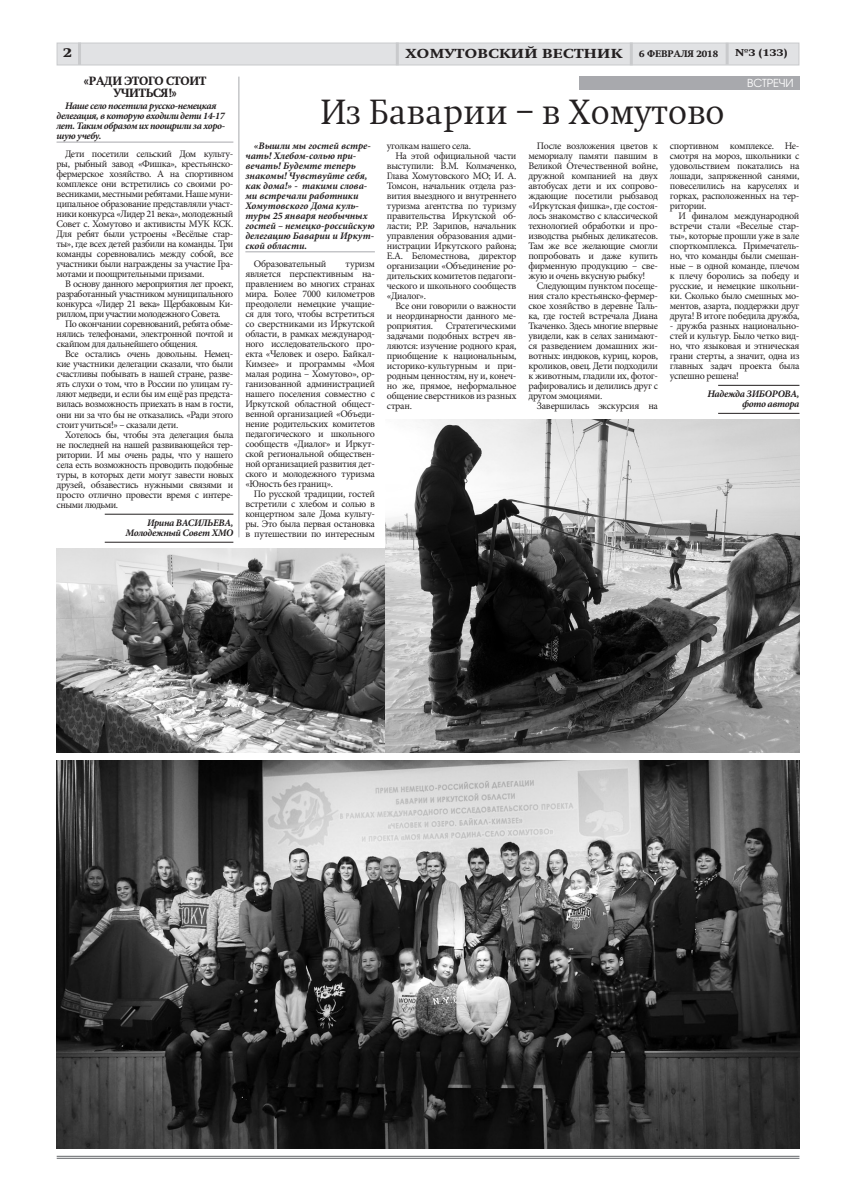
<style>
.page{position:relative;width:842px;height:1191px;background:#fff}
.page>*{position:absolute;margin:0;border:0;box-sizing:border-box;transform-origin:0 0}
.t1{font:36.5px "Komersant Serif";color:#231f20;scale:.96 1}
.t2{font:700 13.6px "Komersant Serif";letter-spacing:.02em;color:#231f20;scale:1.19 1}
.t3{font:700 12.5px/12px "Komersant Serif";letter-spacing:-.02em;color:#231f20;text-align:center;scale:.96 1}
.t4{font:11px "Avant Garde";letter-spacing:-.01em;color:#fff}
.t5{font:700 10.5px "Komersant Serif";color:#231f20;scale:1.19 1}
.t6{font:10px/10px "Minion Pro";letter-spacing:-.03em;color:#231f20;text-align:justify}
.t7{font:italic 700 10px/10px "Minion Pro";letter-spacing:-.01em;color:#231f20}
.t8{font:italic 700 10px/10px "Minion Pro";letter-spacing:-.04em;color:#231f20}
.t9{font:italic 700 10px/10px "Minion Pro";letter-spacing:-.03em;color:#231f20;text-align:right}
.s1{font-size:10px}
</style>
<div class="page">
<div style="left:57px;top:43px;width:742px;height:22px;background:#e1e2e4;border:1px solid #c9cacc"></div>
<hr style="left:726px;top:43px;width:3px;height:21px;background:#c9cacc">
<hr style="left:630px;top:43px;width:3px;height:22px;background:#c9cacc">
<hr style="left:396px;top:43px;width:3px;height:22px;background:#c9cacc">
<hr style="left:78px;top:43px;width:3px;height:22px;background:#c9cacc">
<hr style="left:57px;top:1155px;width:742px;height:2px;background:#808285">
<hr style="left:57px;top:1158px;width:742px;height:1px;background:#808285">
<hr style="left:238px;top:77px;width:1px;height:460px;background:#a8a9ad">
<div style="left:579px;top:77px;width:220px;height:13px;background:#a8a9ad"></div>
<hr style="left:245px;top:251px;width:130px;height:1px;background:#a8a9ad">
<hr style="left:718px;top:385px;width:81px;height:1px;background:#231f20">
<hr style="left:718px;top:413px;width:81px;height:1px;background:#231f20">
<hr style="left:57px;top:142px;width:176px;height:1px;background:#a8a9ad">
<hr style="left:105px;top:514px;width:128px;height:1px;background:#231f20">
<hr style="left:105px;top:542px;width:128px;height:1px;background:#231f20">
<img style="left:57px;top:761px;width:742px;height:387px">
<img style="left:57px;top:549px;width:329px;height:203px">
<img style="left:386px;top:420px;width:413px;height:332px">
<h2 class="t2" style="left:63px;top:46px;width:9px">2</h2>
<h2 class="t2" style="left:405px;top:46px;width:264px">Хомутовский вестник <span class="s1">6 февраля 2018</span></h2>
<p class="t5" style="left:735px;top:47px;width:45px">№3 (133)</p>
<p class="t4" style="left:747px;top:77px;width:48px">встречи</p>
<p class="t3" style="left:84px;top:75px;width:129px">«Ради этого стоит учиться!»</p>
<p class="t8" style="left:57px;top:100px;width:170px;text-indent:8px">Наше село посетила русско-немецкая делегация, в которую входили дети 14-17 лет. Таким образом их поощрили за хоро&shy;шую учебу.</p>
<p class="t6" style="left:57px;top:149px;width:178px;text-indent:9px">Дети посетили сельский Дом культу&shy;ры, рыбный завод «Фишка», крестьянско&shy;фермерское хозяйство. А на спортивном комплексе они встретились со своими ро&shy;весниками, местными ребятами. Наше муни&shy;ципальное образование представляли участ&shy;ники конкурса «Лидер 21 века», молодежный Совет с. Хомутово и активисты МУК КСК.<br>Для ребят были устроены «Весёлые стар&shy;ты», где всех детей разбили на команды. Три команды соревновались между собой, все участники были награждены за участие Гра&shy;мотами и поощрительными призами.</p>
<p class="t6" style="left:57px;top:279px;width:178px;text-indent:9px">В основу данного мероприятия лег проект, разработанный участником муниципального конкурса «Лидер 21 века» Щербаковым Ки&shy;риллом, при участии молодежного Совета.</p>
<p class="t6" style="left:57px;top:319px;width:178px;text-indent:9px">По окончании соревнований, ребята обме&shy;нялись телефонами, электронной почтой и скайпом для дальнейшего общения.</p>
<p class="t6" style="left:57px;top:349px;width:178px;text-indent:9px">Все остались очень довольны. Немец&shy;кие участники делегации сказали, что были счастливы побывать в нашей стране, разве&shy;ять слухи о том, что в России по улицам гу&shy;ляют медведи, и если бы им ещё раз предста&shy;вилась возможность приехать в нам в гости, они ни за что бы не отказались. «Ради этого стоит учиться!» – сказали дети.</p>
<p class="t6" style="left:57px;top:429px;width:178px;text-indent:9px">Хотелось бы, чтобы эта делегация была не последней на нашей развивающейся тер&shy;ритории. И мы очень рады, что у нашего села есть возможность проводить подобные туры, в которых дети могут завести новых друзей, обзавестись нужными связями и просто отлично провести время с интере&shy;сными людьми.</p>
<p class="t9" style="left:126px;top:517px;width:109px">Ирина ВАСИЛЬЕВА,<br>Молодежный Совет ХМО</p>
<h1 class="t1" style="left:320px;top:93px;width:422px">Из Баварии – в Хомутово</h1>
<p class="t7" style="left:245px;top:140px;width:131px;text-indent:8px">«Вышли мы гостей встре&shy;чать! Хлебом-солью при&shy;вечать! Будемте теперь знакомы! Чувствуйте себя, как дома!» - такими слова&shy;ми встречали работники<br>Хомутовского Дома куль&shy;туры 25 января необычных гостей – немецко-российскую делегацию Баварии и Иркут&shy;ской области.</p>
<p class="t6" style="left:254px;top:259px;width:74px">Образовательный</p>
<p class="t6" style="left:245px;top:259px;width:131px;text-indent:100px">туризм является перспективным на&shy;правлением во многих странах мира. Более 7000 километров преодолели немецкие учащие&shy;ся для того, чтобы встретиться со сверстниками из Иркутской области, в рамках международ&shy;ного исследовательского про&shy;екта «Человек и озеро. Байкал-Кимзее» и программы «Моя малая родина – Хомутово», ор&shy;ганизованной администрацией нашего поселения совместно с Иркутской областной общест&shy;венной организацией «Объеди&shy;нение родительских комитетов педагогического и школьного сообществ «Диалог» и Иркут&shy;ской региональной обществен&shy;ной организацией развития дет&shy;ского и молодежного туризма «Юность без границ».</p>
<p class="t6" style="left:245px;top:489px;width:131px;text-indent:8px">По русской традиции, гостей встретили с хлебом и солью в концертном зале Дома культу&shy;ры. Это была первая остановка в путешествии по интересным</p>
<p class="t6" style="left:387px;top:140px;width:86px">уголкам нашего села.</p>
<p class="t6" style="left:395px;top:150px;width:122px">На этой официальной части</p>
<p class="t6" style="left:387px;top:160px;width:131px">выступили: В.М. Колмаченко,</p>
<p class="t6" style="left:387px;top:170px;width:131px">Глава Хомутовского МО; И. А.</p>
<p class="t6" style="left:387px;top:180px;width:131px">Томсон, начальник отдела раз-</p>
<p class="t6" style="left:387px;top:190px;width:131px">вития выездного и внутреннего</p>
<p class="t6" style="left:387px;top:200px;width:131px">туризма агентства по туризму</p>
<p class="t6" style="left:387px;top:210px;width:131px">правительства Иркутской об-</p>
<p class="t6" style="left:387px;top:220px;width:131px">ласти; Р.Р. Зарипов, начальник</p>
<p class="t6" style="left:387px;top:230px;width:131px">управления образования адми-</p>
<p class="t6" style="left:387px;top:240px;width:131px">нистрации Иркутского района;</p>
<p class="t6" style="left:387px;top:250px;width:131px">Е.А. Беломестнова, директор</p>
<p class="t6" style="left:387px;top:260px;width:131px">организации «Объединение ро-</p>
<p class="t6" style="left:387px;top:270px;width:131px">дительских комитетов педагоги-</p>
<p class="t6" style="left:387px;top:280px;width:131px">ческого и школьного сообществ</p>
<p class="t6" style="left:387px;top:290px;width:41px">«Диалог».</p>
<p class="t6" style="left:395px;top:300px;width:122px">Все они говорили о важности</p>
<p class="t6" style="left:387px;top:310px;width:131px">и неординарности данного ме-</p>
<p class="t6" style="left:387px;top:320px;width:48px">роприятия.</p>
<p class="t6" style="left:387px;top:320px;width:131px;text-indent:59px">Стратегическими задачами подобных встреч яв&shy;ляются: изучение родного края, приобщение к национальным, историко-культурным и при&shy;родным ценностям, ну и, конеч&shy;но же, прямое, неформальное общение сверстников из разных стран.</p>
<p class="t6" style="left:528px;top:140px;width:131px;text-indent:8px">После возложения цветов к мемориалу памяти павшим в Великой Отечественной войне, дружной компанией на двух автобусах дети и их сопрово&shy;ждающие посетили рыбзавод «Иркутская фишка», где состоя&shy;лось знакомство с классической технологией обработки и про&shy;изводства рыбных деликатесов.<br>Там же все желающие смогли попробовать и даже купить фирменную продукцию – све&shy;жую и очень вкусную рыбку!</p>
<p class="t6" style="left:528px;top:280px;width:131px;text-indent:8px">Следующим пунктом посеще&shy;ния стало крестьянско-фермер&shy;ское хозяйство в деревне Таль&shy;ка, где гостей встречала Диана Ткаченко. Здесь многие впервые увидели, как в селах занимают&shy;ся разведением домашних жи&shy;вотных: индюков, куриц, коров, кроликов, овец. Дети подходили к животным, гладили их, фотог&shy;рафировались и делились друг с другом эмоциями.</p>
<p class="t6" style="left:537px;top:400px;width:122px">Завершилась экскурсия на</p>
<p class="t6" style="left:670px;top:140px;width:131px">спортивном комплексе. Не&shy;смотря на мороз, школьники с удовольствием покатались на лошади, запряженной санями, повеселились на каруселях и горках, расположенных на тер&shy;ритории.</p>
<p class="t6" style="left:670px;top:210px;width:131px;text-indent:8px">И финалом международной встречи стали «Веселые стар&shy;ты», которые прошли уже в зале спорткомплекса. Примечатель&shy;но, что команды были смешан&shy;ные – в одной команде, плечом к плечу боролись за победу и русские, и немецкие школьни&shy;ки. Сколько было смешных мо&shy;ментов, азарта, поддержки друг друга! В итоге победила дружба,</p>
<p class="t6" style="left:670px;top:320px;width:131px">- дружба разных национально&shy;стей и культур. Было четко вид&shy;но, что языковая и этническая грани стерты, а значит, одна из главных задач проекта была успешно решена!</p>
<p class="t9" style="left:707px;top:389px;width:94px">Надежда ЗИБОРОВА, фото автора</p>
</div>
